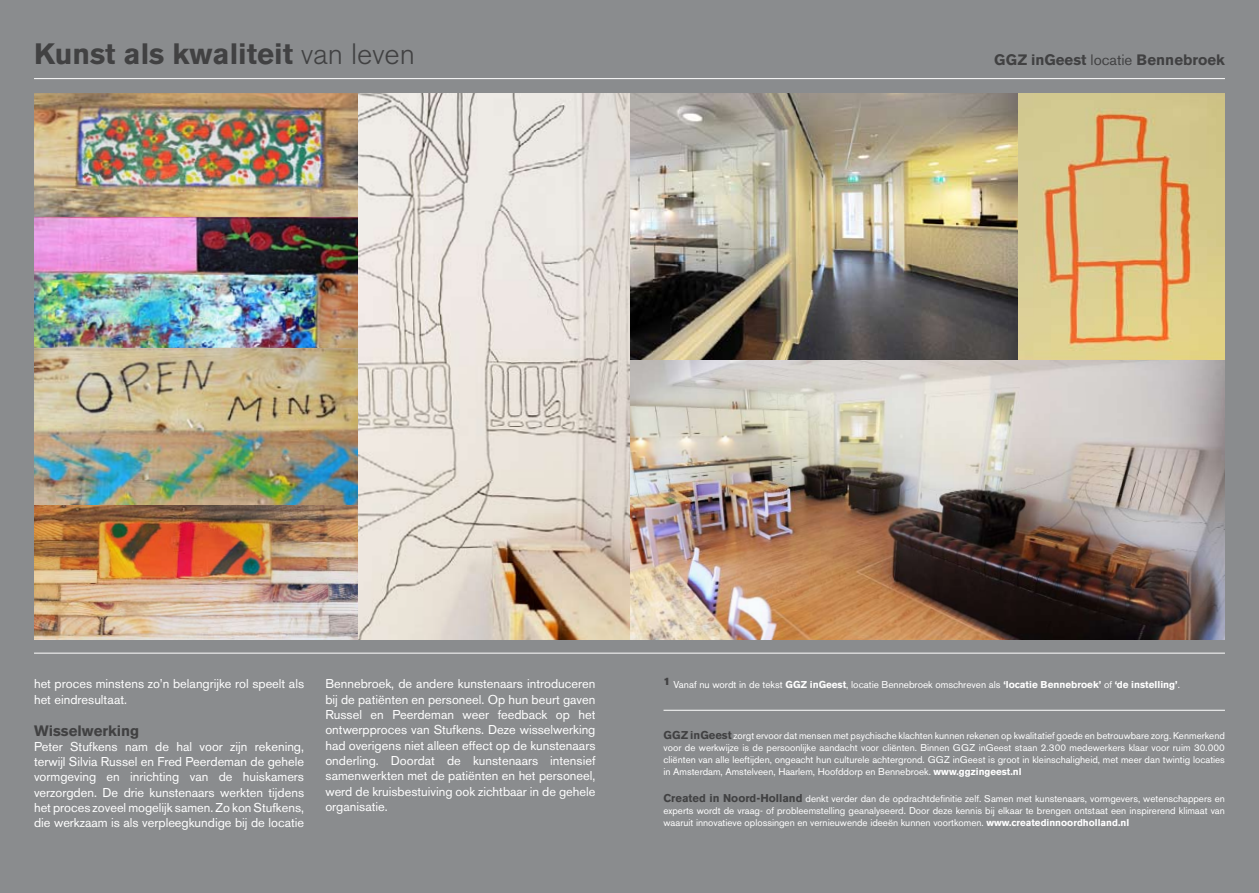
<style>
.page{position:relative;width:1259px;height:893px;background:#fff}
.page>*{position:absolute;margin:0;border:0;box-sizing:border-box;transform-origin:0 0}
.t1{font:700 29.25px "Akzidenz Grotesk BE";color:#414142}
.t2{font:700 15px "Akzidenz Grotesk BE";color:#414142}
.t3{font:12.75px/15.3px "Akzidenz Grotesk BE";color:#fff;text-align:justify}
.t4{font:9.9px "Akzidenz Grotesk BE";color:#fff}
.t5{font:9.75px/12px "Akzidenz Grotesk BE";color:#fff;text-align:justify}
.s1{font-weight:300}
.s2{font-weight:400}
.s3{font-weight:700}
.s4{font-weight:700;font-size:11.25px;color:#414142}
</style>
<div class="page">
<div style="left:0;top:0;width:1258px;height:893px;background:#8a8c8e"></div>
<img style="left:629px;top:93px;width:389px;height:267px">
<hr style="left:34px;top:653px;width:1191px;height:1px;background:#fff">
<img style="left:1018px;top:93px;width:207px;height:267px">
<img style="left:629px;top:360px;width:596px;height:280px">
<img style="left:34px;top:348px;width:325px;height:157px">
<img style="left:34px;top:505px;width:325px;height:135px">
<img style="left:34px;top:217px;width:325px;height:131px">
<img style="left:34px;top:93px;width:325px;height:124px">
<img style="left:359px;top:93px;width:270px;height:547px">
<hr style="left:663px;top:710px;width:562px;height:1px;background:#fff">
<hr style="left:34px;top:78px;width:1191px;height:1px;background:#fff">
<h1 class="t1" style="left:34px;top:37px;width:382px">Kunst als kwaliteit <span class="s1">van leven</span></h1>
<h2 class="t2" style="left:994px;top:51px;width:232px">GGZ inGeest <span class="s2">locatie</span> Bennebroek</h2>
<h3 class="t3" style="left:34px;top:676px;width:271px">het proces minstens zo’n belangrijke rol speelt als het eindresultaat.</h3>
<h2 class="t2" style="left:34px;top:722px;width:107px">Wisselwerking</h2>
<p class="t3" style="left:34px;top:739px;width:272px">Peter Stufkens nam de hal voor zijn rekening, terwijl Silvia Russel en Fred Peerdeman de gehele vormgeving en inrichting van de huiskamers verzorgden. De drie kunstenaars werkten tijdens het proces zoveel mogelijk samen. Zo kon Stufkens, die werkzaam is als verpleegkundige bij de locatie</p>
<p class="t3" style="left:325px;top:676px;width:272px">Bennebroek, de andere kunstenaars introduceren bij de patiënten en personeel. Op hun beurt gaven Russel en Peerdeman weer feedback op het ontwerpproces van Stufkens. Deze wisselwerking had overigens niet alleen effect op de kunstenaars onderling. Doordat de kunstenaars intensief samenwerkten met de patiënten en het personeel, werd de kruisbestuiving ook zichtbaar in de gehele organisatie.</p>
<p class="t4" style="left:663px;top:679px;width:518px"><sup>1</sup> Vanaf nu wordt in de tekst <span class="s3">GGZ inGeest</span>, locatie Bennebroek omschreven als <span class="s3">‘locatie Bennebroek’</span> of <span class="s3">‘de instelling’</span>.</p>
<p class="t5" style="left:663px;top:730px;width:563px"><span class="s4">GGZ inGeest</span> zorgt ervoor dat mensen met psychische klachten kunnen rekenen op kwalitatief goede en betrouwbare zorg. Kenmerkend voor de werkwijze is de persoonlijke aandacht voor cliënten. Binnen GGZ inGeest staan 2.300 medewerkers klaar voor ruim 30.000 cliënten van alle leeftijden, ongeacht hun culturele achtergrond. GGZ inGeest is groot in kleinschaligheid, met meer dan twintig locaties in Amsterdam, Amstelveen, Haarlem, Hoofddorp en Bennebroek. <span class="s3">www.ggzingeest.nl</span></p>
<p class="t5" style="left:663px;top:793px;width:563px"><span class="s4">Created in Noord-Holland</span> denkt verder dan de opdrachtdefinitie zelf. Samen met kunstenaars, vormgevers, wetenschappers en experts wordt de vraag- of probleemstelling geanalyseerd. Door deze kennis bij elkaar te brengen ontstaat een inspirerend klimaat van waaruit innovatieve oplossingen en vernieuwende ideeën kunnen voortkomen. <span class="s3">www.createdinnoordholland.nl</span></p>
</div>
